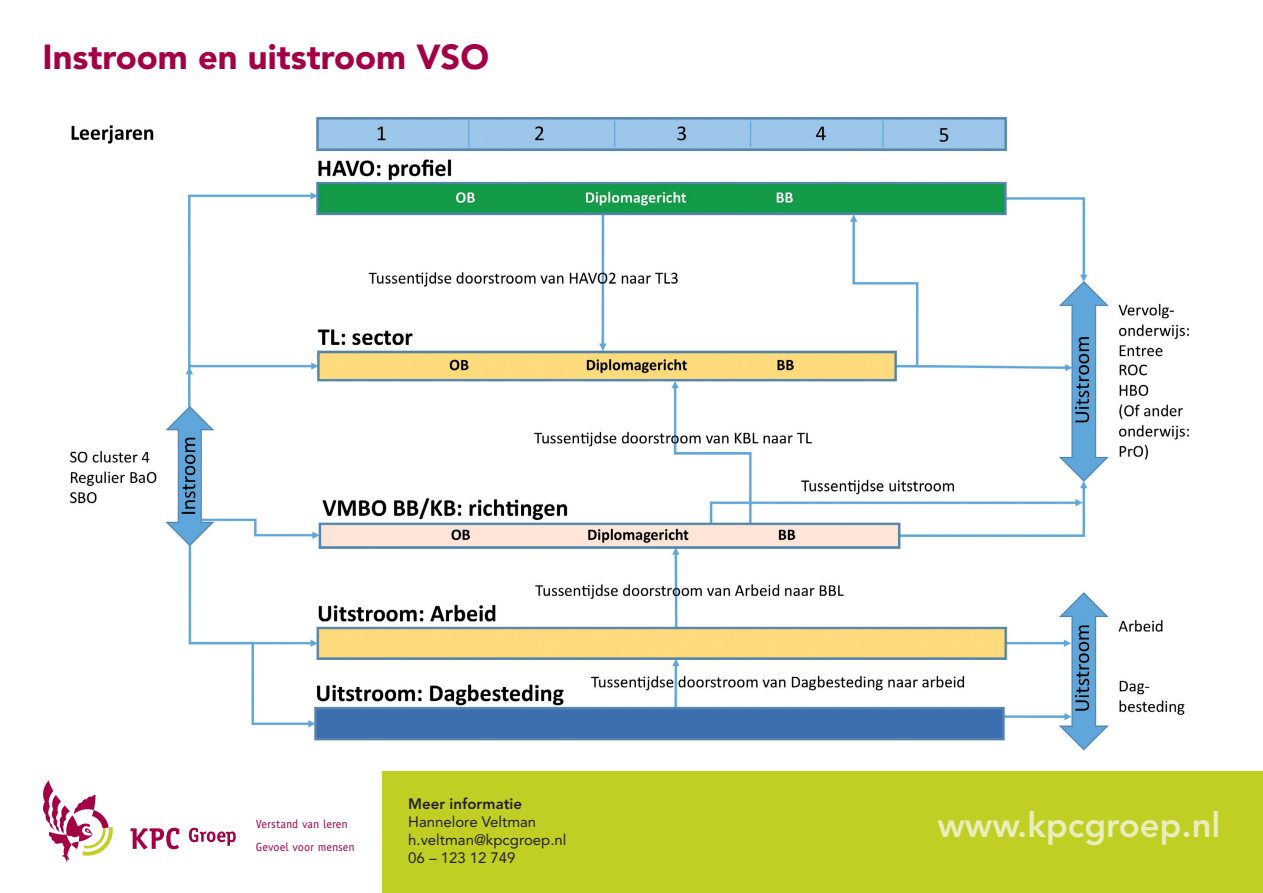
<style>
.page{position:relative;width:1263px;height:893px;background:#fff}
.page>*{position:absolute;margin:0;border:0;box-sizing:border-box;transform-origin:0 0}
.t1{font:900 34.5px "Avenir";color:#a30146}
.t2{font:800 34.5px "Avenir";color:#eaeebd}
.t3{font:15px/18px "Avenir";color:#231f20}
.t4{font:800 15px "Avenir";color:#231f20}
.t5{font:11.85px/22.5px "KPC Officina Sans";color:#a30146}
</style>
<div class="page">
<img style="left:70px;top:117px;width:1119px;height:634px">
<svg style="left:43px;top:780px;width:70px;height:82px"></svg>
<svg style="left:189px;top:828px;width:47px;height:18px"></svg>
<svg style="left:130px;top:828px;width:49px;height:21px"></svg>
<div style="left:383px;top:771px;width:880px;height:122px;background:#c1ce23"></div>
<h1 class="t1" style="left:43px;top:43px;width:448px">Instroom en uitstroom VSO</h1>
<p class="t4" style="left:408px;top:797px;width:115px">Meer informatie</p>
<p class="t3" style="left:408px;top:814px;width:160px">Hannelore Veltman h.veltman@kpcgroep.nl<br>06 – 123 12 749</p>
<p class="t5" style="left:256px;top:814px;width:101px">Verstand van leren<br>Gevoel voor mensen</p>
<h1 class="t2" style="left:937px;top:811px;width:285px">www.kpcgroep.nl</h1>
</div>
